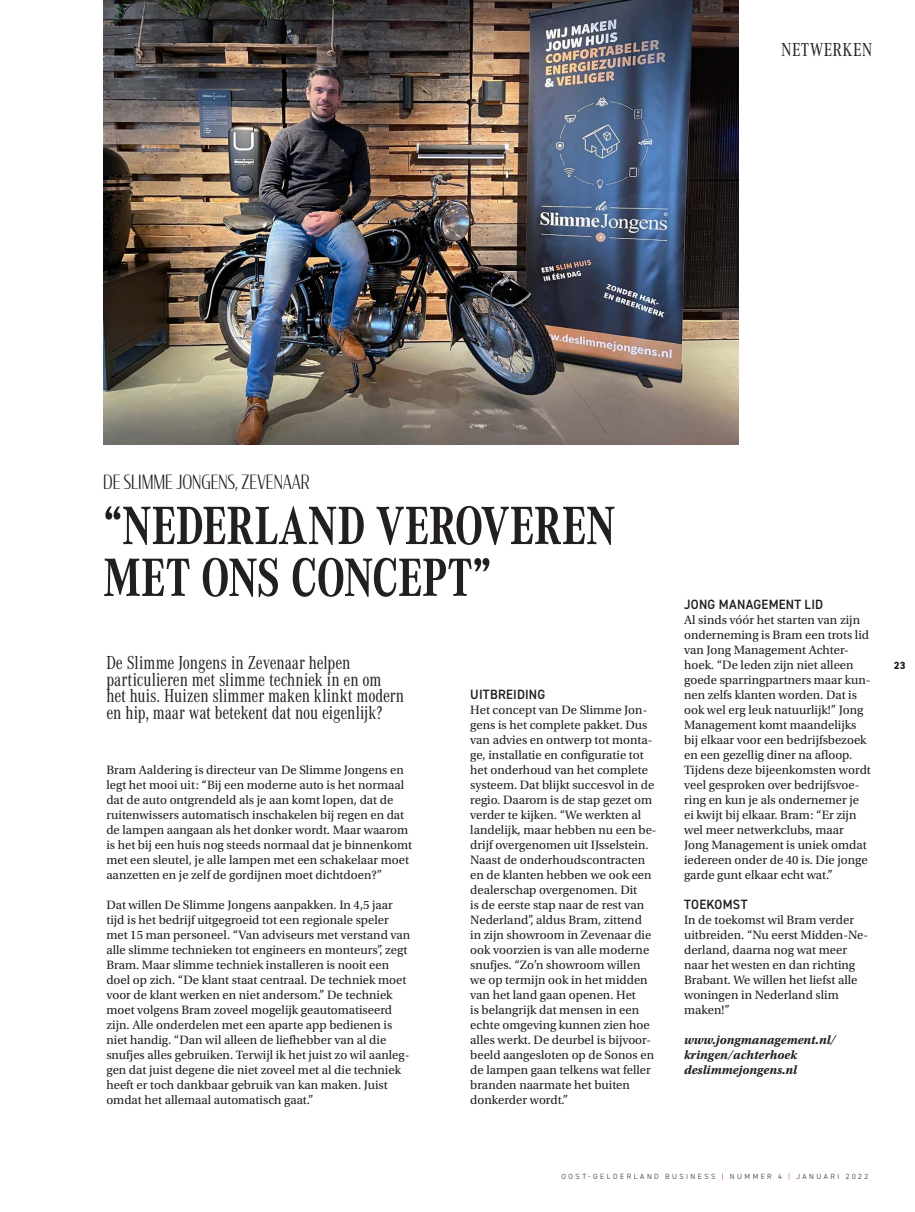
<style>
.page{position:relative;width:915px;height:1212px;background:#fff}
.page>*{position:absolute;margin:0;border:0;box-sizing:border-box;transform-origin:0 0}
.t1{font:700 55.8px/51.9px "Corporate A Cond Pro";letter-spacing:-.01em;color:#231f20;scale:.95 1}
.t2{font:19.5px/16.5px "Corporate A Cond Pro";letter-spacing:-.005em;color:#231f20;scale:.95 1}
.t3{font:300 19.5px "Condor Cond";color:#231f20;scale:.95 1}
.t4{font:19.5px "Corporate A Cond Pro";letter-spacing:.015em;color:#231f20}
.t5{font:600 13.5px "DIN2014";letter-spacing:.02em;color:#231f20;scale:.95 1}
.t6{font:12.75px/15px "Utopia Std";color:#231f20}
.t7{font:italic 700 12.75px/15px "Utopia Std";color:#231f20}
.t8{font:800 10.5px "DIN2014";color:#231f20}
.t9{font:300 7.5px "DIN2014";letter-spacing:.33em;color:#231f20}
.s1{color:#d81c23}
</style>
<div class="page">
<img style="left:103px;top:0;width:635px;height:444px">
<h2 class="t4" style="left:781px;top:36px;width:93px">NETWERKEN</h2>
<h2 class="t3" style="left:103px;top:470px;width:219px">DE SLIMME JONGENS, ZEVENAAR</h2>
<h1 class="t1" style="left:103px;top:498px;width:540px">“NEDERLAND VEROVEREN<br>MET ONS CONCEPT”</h1>
<h2 class="t2" style="left:106px;top:654px;width:315px">De Slimme Jongens in Zevenaar helpen particulieren met slimme techniek in en om het huis. Huizen slimmer maken klinkt modern en hip, maar wat betekent dat nou eigenlijk?</h2>
<p class="t6" style="left:106px;top:763px;width:307px">Bram Aaldering is directeur van De Slimme Jongens en legt het mooi uit: “Bij een moderne auto is het normaal dat de auto ontgrendeld als je aan komt lopen, dat de ruitenwissers automatisch inschakelen bij regen en dat de lampen aangaan als het donker wordt. Maar waarom is het bij een huis nog steeds normaal dat je binnenkomt met een sleutel, je alle lampen met een schakelaar moet aanzetten en je zelf de gordijnen moet dichtdoen?”</p>
<p class="t6" style="left:106px;top:898px;width:305px">Dat willen De Slimme Jongens aanpakken. In 4,5 jaar tijd is het bedrijf uitgegroeid tot een regionale speler met 15 man personeel. “Van adviseurs met verstand van alle slimme technieken tot engineers en monteurs”, zegt Bram. Maar slimme techniek installeren is nooit een doel op zich. “De klant staat centraal. De techniek moet voor de klant werken en niet andersom.” De techniek moet volgens Bram zoveel mogelijk geautomatiseerd zijn. Alle onderdelen met een aparte app bedienen is niet handig. “Dan wil alleen de liefhebber van al die snufjes alles gebruiken. Terwijl ik het juist zo wil aanleg&shy;gen dat juist degene die niet zoveel met al die techniek heeft er toch dankbaar gebruik van kan maken. Juist omdat het allemaal automatisch gaat.”</p>
<p class="t5" style="left:470px;top:685px;width:80px">UITBREIDING</p>
<p class="t6" style="left:470px;top:703px;width:188px">Het concept van De Slimme Jon&shy;gens is het complete pakket. Dus van advies en ontwerp tot monta&shy;ge, installatie en configuratie tot het onderhoud van het complete systeem. Dat blijkt succesvol in de regio. Daarom is de stap gezet om verder te kijken. “We werkten al landelijk, maar hebben nu een be&shy;drijf overgenomen uit IJsselstein.<br>Naast de onderhoudscontracten en de klanten hebben we ook een dealerschap overgenomen. Dit<br>is de eerste stap naar de rest van<br>Nederland”, aldus Bram, zittend<br>in zijn showroom in Zevenaar die ook voorzien is van alle moderne snufjes. “Zo’n showroom willen we op termijn ook in het midden van het land gaan openen. Het<br>is belangrijk dat mensen in een echte omgeving kunnen zien hoe alles werkt. De deurbel is bijvoor&shy;beeld aangesloten op de Sonos en de lampen gaan telkens wat feller branden naarmate het buiten donkerder wordt.”</p>
<p class="t5" style="left:684px;top:595px;width:148px">JONG MANAGEMENT LID</p>
<p class="t6" style="left:684px;top:613px;width:188px">Al sinds vóór het starten van zijn onderneming is Bram een trots lid van Jong Management Achter&shy;hoek. “De leden zijn niet alleen goede sparringpartners maar kun&shy;nen zelfs klanten worden. Dat is ook wel erg leuk natuurlijk!” Jong<br>Management komt maandelijks bij elkaar voor een bedrijfsbezoek en een gezellig diner na afloop.<br>Tijdens deze bijeenkomsten wordt veel gesproken over bedrijfsvoe&shy;ring en kun je als ondernemer je ei kwijt bij elkaar. Bram: “Er zijn wel meer netwerkclubs, maar<br>Jong Management is uniek omdat iedereen onder de 40 is. Die jonge garde gunt elkaar echt wat.”</p>
<p class="t5" style="left:684px;top:895px;width:68px">TOEKOMST</p>
<p class="t6" style="left:684px;top:913px;width:185px">In de toekomst wil Bram verder uitbreiden. “Nu eerst Midden-Ne&shy;derland, daarna nog wat meer naar het westen en dan richting<br>Brabant. We willen het liefst alle woningen in Nederland slim maken!”</p>
<p class="t7" style="left:684px;top:1032px;width:153px">www.jongmanagement.nl/ kringen/achterhoek deslimmejongens.nl</p>
<p class="t8" style="left:893px;top:658px;width:13px">23</p>
<p class="t9" style="left:561px;top:1172px;width:308px">OOST-GELDERLAND BUSINESS <span class="s1">|</span> NUMMER 4 <span class="s1">|</span> JANUARI 2022</p>
</div>
